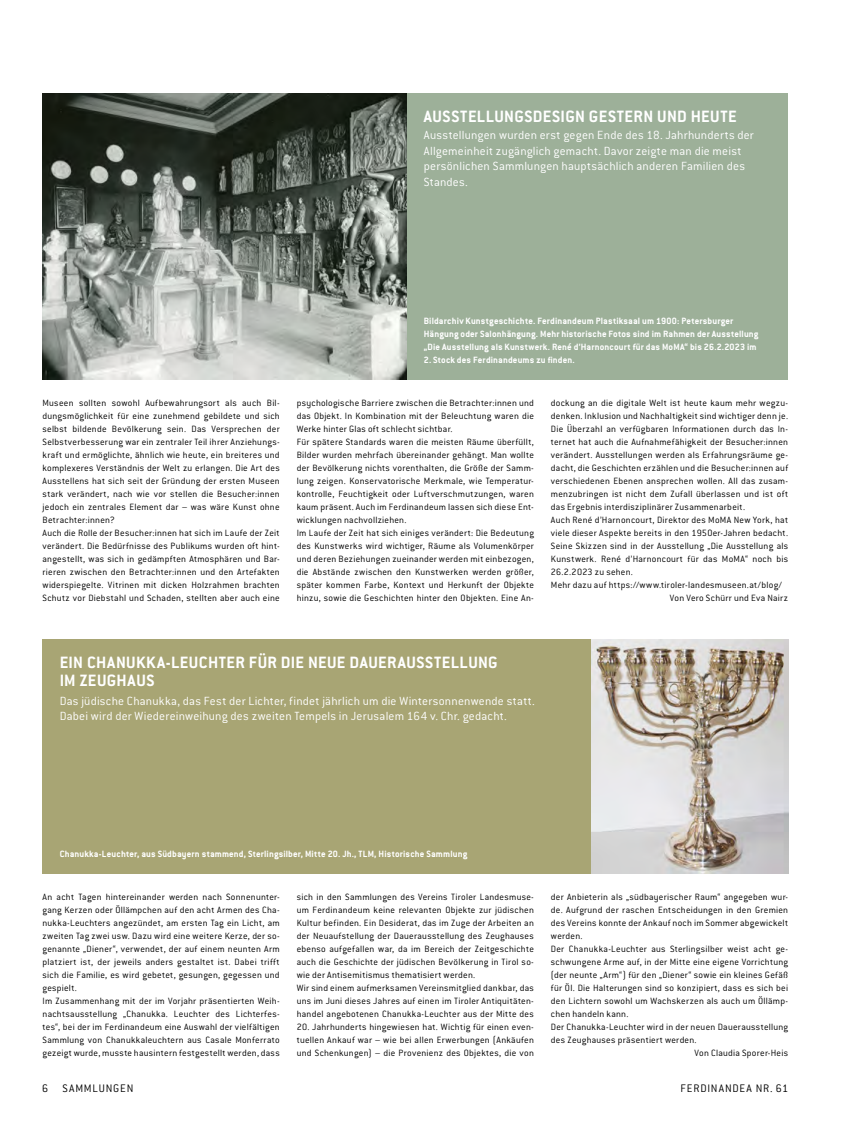
<style>
.page{position:relative;width:842px;height:1134px;background:#fff}
.page>*{position:absolute;margin:0;border:0;box-sizing:border-box;transform-origin:0 0}
.t1{font:700 18px/18px "Conduit ITC";letter-spacing:.03em;color:#fff}
.t2{font:300 13px/15.6px "Conduit ITC";letter-spacing:.015em;color:#fff}
.t3{font:300 12px "Conduit ITC";letter-spacing:.065em;color:#000}
.t4{font:300 10px/13px "Conduit ITC";letter-spacing:.025em;color:#000}
.t5{font:700 10px/13px "Conduit ITC";letter-spacing:.015em;color:#fff}
</style>
<div class="page">
<div style="left:43px;top:640px;width:745px;height:234px;background:#a8a574"></div>
<div style="left:43px;top:94px;width:745px;height:286px;background:#9db099"></div>
<img style="left:591px;top:640px;width:197px;height:234px">
<img style="left:43px;top:94px;width:364px;height:286px">
<h1 class="t1" style="left:424px;top:107px;width:314px">AUSSTELLUNGSDESIGN GESTERN UND HEUTE</h1>
<h2 class="t2" style="left:424px;top:127px;width:331px">Ausstellungen wurden erst gegen Ende des 18. Jahrhunderts der Allgemeinheit zugänglich gemacht. Davor zeigte man die meist persönlichen Sammlungen hauptsächlich anderen Familien des Standes.</h2>
<p class="t5" style="left:424px;top:315px;width:336px">Bildarchiv Kunstgeschichte. Ferdinandeum Plastiksaal um 1900: Petersburger<br>Hängung oder Salonhängung. Mehr historische Fotos sind im Rahmen der Ausstellung „Die Ausstellung als Kunstwerk. René d’Harnoncourt für das MoMA“ bis 26.2.2023 im</p>
<p class="t5" style="left:424px;top:354px;width:152px">2. Stock des Ferdinandeums zu finden.</p>
<p class="t4" style="left:43px;top:396px;width:239px">Museen sollten sowohl Aufbewahrungsort als auch Bil&shy;dungsmöglichkeit für eine zunehmend gebildete und sich selbst bildende Bevölkerung sein. Das Versprechen der Selbstverbesserung war ein zentraler Teil ihrer Anziehungs&shy;kraft und ermöglichte, ähnlich wie heute, ein breiteres und komplexeres Verständnis der Welt zu erlangen. Die Art des Ausstellens hat sich seit der Gründung der ersten Museen stark verändert, nach wie vor stellen die Besucher:innen jedoch ein zentrales Element dar – was wäre Kunst ohne Betrachter:innen?<br>Auch die Rolle der Besucher:innen hat sich im Laufe der Zeit verändert. Die Bedürfnisse des Publikums wurden oft hint&shy;angestellt, was sich in gedämpften Atmosphären und Bar&shy;rieren zwischen den Betrachter:innen und den Artefakten widerspiegelte. Vitrinen mit dicken Holzrahmen brachten Schutz vor Diebstahl und Schaden, stellten aber auch eine</p>
<p class="t4" style="left:297px;top:396px;width:239px">psychologische Barriere zwischen die Betrachter:innen und das Objekt. In Kombination mit der Beleuchtung waren die Werke hinter Glas oft schlecht sichtbar.<br>Für spätere Standards waren die meisten Räume überfüllt, Bilder wurden mehrfach übereinander gehängt. Man wollte der Bevölkerung nichts vorenthalten, die Größe der Samm&shy;lung zeigen. Konservatorische Merkmale, wie Temperatur&shy;kontrolle, Feuchtigkeit oder Luftverschmutzungen, waren kaum präsent. Auch im Ferdinandeum lassen sich diese Ent&shy;wicklungen nachvollziehen.<br>Im Laufe der Zeit hat sich einiges verändert: Die Bedeutung des Kunstwerks wird wichtiger, Räume als Volumenkörper und deren Beziehungen zueinander werden mit einbezogen, die Abstände zwischen den Kunstwerken werden größer, später kommen Farbe, Kontext und Herkunft der Objekte hinzu, sowie die Geschichten hinter den Objekten. Eine An-</p>
<p class="t4" style="left:551px;top:396px;width:239px">dockung an die digitale Welt ist heute kaum mehr wegzu-</p>
<p class="t4" style="left:551px;top:409px;width:239px">denken. Inklusion und Nachhaltigkeit sind wichtiger denn je.</p>
<p class="t4" style="left:551px;top:422px;width:239px">Die Überzahl an verfügbaren Informationen durch das In-</p>
<p class="t4" style="left:551px;top:435px;width:239px">ternet hat auch die Aufnahmefähigkeit der Besucher:innen</p>
<p class="t4" style="left:551px;top:448px;width:239px">verändert. Ausstellungen werden als Erfahrungsräume ge-</p>
<p class="t4" style="left:551px;top:461px;width:239px">dacht, die Geschichten erzählen und die Besucher:innen auf</p>
<p class="t4" style="left:551px;top:474px;width:239px">verschiedenen Ebenen ansprechen wollen. All das zusam-</p>
<p class="t4" style="left:551px;top:487px;width:239px">menzubringen ist nicht dem Zufall überlassen und ist oft</p>
<p class="t4" style="left:551px;top:500px;width:196px">das Ergebnis interdisziplinärer Zusammenarbeit.</p>
<p class="t4" style="left:551px;top:513px;width:239px">Auch René d’Harnoncourt, Direktor des MoMA New York, hat</p>
<p class="t4" style="left:551px;top:526px;width:239px">viele dieser Aspekte bereits in den 1950er-Jahren bedacht.</p>
<p class="t4" style="left:551px;top:539px;width:239px">Seine Skizzen sind in der Ausstellung „Die Ausstellung als</p>
<p class="t4" style="left:551px;top:552px;width:239px">Kunstwerk. René d’Harnoncourt für das MoMA“ noch bis</p>
<p class="t4" style="left:551px;top:565px;width:84px">26.2.2023 zu sehen.</p>
<p class="t4" style="left:551px;top:578px;width:233px">Mehr dazu auf https://www.tiroler-landesmuseen.at/blog/</p>
<p class="t4" style="left:670px;top:591px;width:120px">Von Vero Schürr und Eva Nairz</p>
<h1 class="t1" style="left:60px;top:653px;width:440px">EIN CHANUKKA-LEUCHTER FÜR DIE NEUE DAUERAUSSTELLUNG<br>IM ZEUGHAUS</h1>
<h2 class="t2" style="left:60px;top:693px;width:477px">Das jüdische Chanukka, das Fest der Lichter, findet jährlich um die Wintersonnenwende statt.<br>Dabei wird der Wiedereinweihung des zweiten Tempels in Jerusalem 164 v. Chr. gedacht.</h2>
<p class="t5" style="left:60px;top:848px;width:409px">Chanukka-Leuchter, aus Südbayern stammend, Sterlingsilber, Mitte 20. Jh., TLM, Historische Sammlung</p>
<p class="t4" style="left:43px;top:890px;width:239px">An acht Tagen hintereinander werden nach Sonnenunter&shy;gang Kerzen oder Öllämpchen auf den acht Armen des Cha&shy;nukka-Leuchters angezündet, am ersten Tag ein Licht, am zweiten Tag zwei usw. Dazu wird eine weitere Kerze, der so&shy;genannte „Diener“, verwendet, der auf einem neunten Arm platziert ist, der jeweils anders gestaltet ist. Dabei trifft sich die Familie, es wird gebetet, gesungen, gegessen und gespielt.<br>Im Zusammenhang mit der im Vorjahr präsentierten Weih&shy;nachtsausstellung „Chanukka. Leuchter des Lichterfes&shy;tes“, bei der im Ferdinandeum eine Auswahl der vielfältigen Sammlung von Chanukkaleuchtern aus Casale Monferrato gezeigt wurde, musste hausintern festgestellt werden, dass</p>
<p class="t4" style="left:297px;top:890px;width:239px">sich in den Sammlungen des Vereins Tiroler Landesmuse&shy;um Ferdinandeum keine relevanten Objekte zur jüdischen Kultur befinden. Ein Desiderat, das im Zuge der Arbeiten an der Neuaufstellung der Dauerausstellung des Zeughauses ebenso aufgefallen war, da im Bereich der Zeitgeschichte auch die Geschichte der jüdischen Bevölkerung in Tirol so&shy;wie der Antisemitismus thematisiert werden.<br>Wir sind einem aufmerksamen Vereinsmitglied dankbar, das uns im Juni dieses Jahres auf einen im Tiroler Antiquitäten&shy;handel angebotenen Chanukka-Leuchter aus der Mitte des</p>
<p class="t4" style="left:297px;top:1020px;width:239px;text-align:justify">20. Jahrhunderts hingewiesen hat. Wichtig für einen even&shy;tuellen Ankauf war – wie bei allen Erwerbungen (Ankäufen und Schenkungen) – die Provenienz des Objektes, die von</p>
<p class="t4" style="left:551px;top:890px;width:239px">der Anbieterin als „südbayerischer Raum“ angegeben wur-</p>
<p class="t4" style="left:551px;top:903px;width:239px">de. Aufgrund der raschen Entscheidungen in den Gremien</p>
<p class="t4" style="left:551px;top:916px;width:239px">des Vereins konnte der Ankauf noch im Sommer abgewickelt</p>
<p class="t4" style="left:551px;top:929px;width:33px">werden.</p>
<p class="t4" style="left:551px;top:942px;width:239px">Der Chanukka-Leuchter aus Sterlingsilber weist acht ge-</p>
<p class="t4" style="left:551px;top:955px;width:239px">schwungene Arme auf, in der Mitte eine eigene Vorrichtung</p>
<p class="t4" style="left:551px;top:968px;width:239px">(der neunte „Arm“) für den „Diener“ sowie ein kleines Gefäß</p>
<p class="t4" style="left:551px;top:981px;width:239px">für Öl. Die Halterungen sind so konzipiert, dass es sich bei</p>
<p class="t4" style="left:551px;top:994px;width:239px">den Lichtern sowohl um Wachskerzen als auch um Öllämp-</p>
<p class="t4" style="left:551px;top:1007px;width:79px">chen handeln kann.</p>
<p class="t4" style="left:551px;top:1020px;width:239px">Der Chanukka-Leuchter wird in der neuen Dauerausstellung</p>
<p class="t4" style="left:551px;top:1033px;width:147px">des Zeughauses präsentiert werden.</p>
<p class="t4" style="left:694px;top:1046px;width:95px">Von Claudia Sporer-Heis</p>
<p class="t3" style="left:42px;top:1082px;width:93px">6 SAMMLUNGEN</p>
<p class="t3" style="left:680px;top:1082px;width:109px">FERDINANDEA NR. 61</p>
</div>
